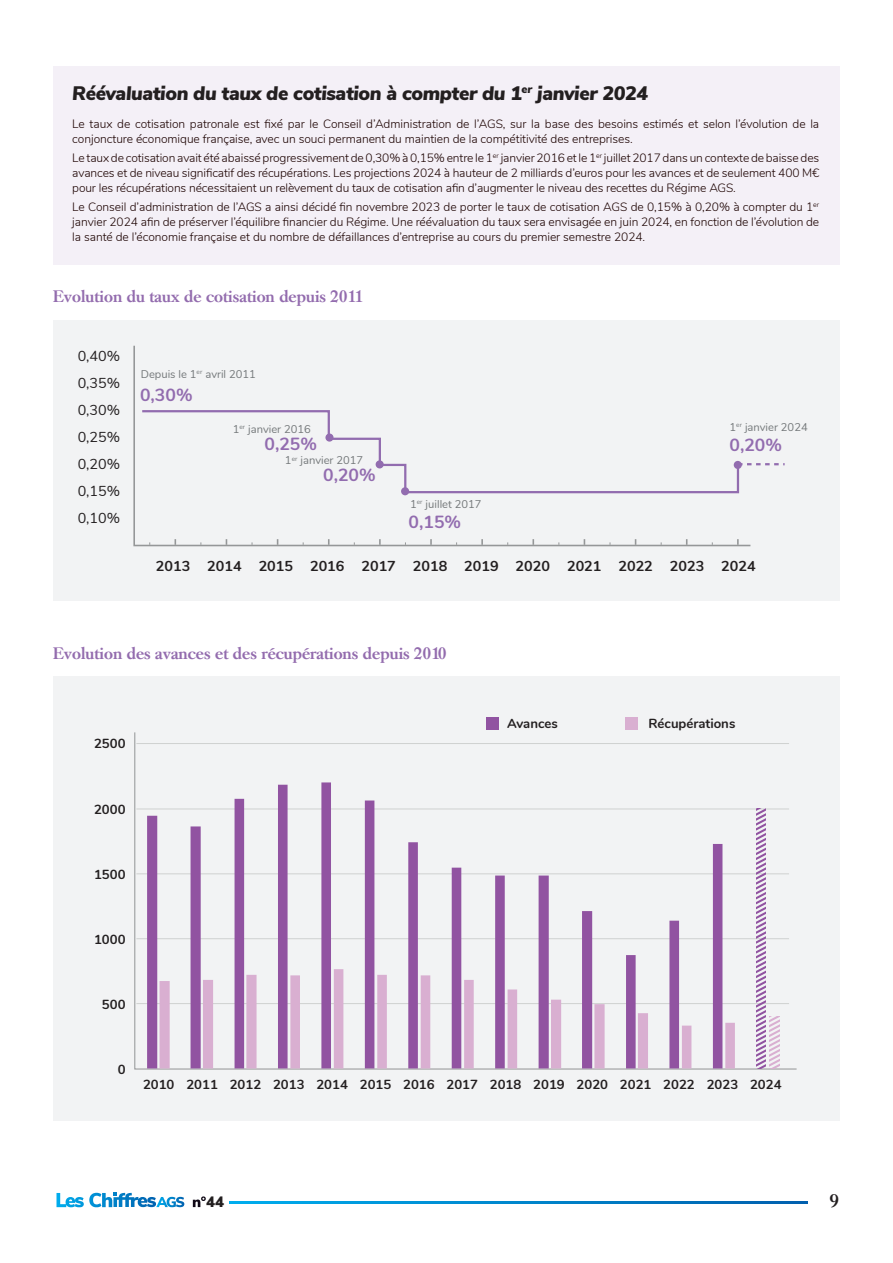
<style>
.page{position:relative;width:893px;height:1263px;background:#fff}
.page>*{position:absolute;margin:0;border:0;box-sizing:border-box;transform-origin:0 0}
.t1{font:italic 900 19.5px "Nunito Sans";letter-spacing:-.02em;color:#231f20}
.t2{font:500 18px "Caslon Book BE";color:#231f20}
.t3{font:700 17.55px "Nunito";color:#926caf}
.t4{font:500 16.5px "Caslon Book BE";color:#936cae}
.t5{font:900 15px "Nunito Sans";color:#231f20}
.t6{font:700 14.4px "Nunito";color:#231f20}
.t7{font:14.4px "Nunito";color:#231f20}
.t8{font:700 13.2px "Nunito";color:#231f20}
.t9{font:300 12px/15px "Nunito";letter-spacing:-.005em;color:#1b0100;text-align:justify}
.t10{font:11.1px "Nunito";color:#74787a}
</style>
<div class="page">
<svg style="left:56px;top:1192px;width:128px;height:15px"></svg>
<svg style="left:229px;top:1201px;width:579px;height:2px"></svg>
<svg style="left:193px;top:1196px;width:13px;height:11px"></svg>
<div style="left:53px;top:320px;width:787px;height:281px;background:#f2f3f4"></div>
<svg style="left:133px;top:345px;width:619px;height:202px"></svg>
<svg style="left:328px;top:539px;width:2px;height:6px"></svg>
<svg style="left:379px;top:539px;width:2px;height:6px"></svg>
<svg style="left:430px;top:539px;width:2px;height:6px"></svg>
<svg style="left:481px;top:539px;width:2px;height:6px"></svg>
<svg style="left:532px;top:539px;width:2px;height:6px"></svg>
<svg style="left:737px;top:539px;width:2px;height:6px"></svg>
<svg style="left:742px;top:463px;width:43px;height:2px"></svg>
<svg style="left:140px;top:409px;width:600px;height:85px"></svg>
<div style="left:325px;top:433px;width:9px;height:9px;background:#926caf;border-radius:50%"></div>
<div style="left:376px;top:460px;width:8px;height:8px;background:#926caf;border-radius:50%"></div>
<div style="left:401px;top:487px;width:8px;height:8px;background:#926caf;border-radius:50%"></div>
<div style="left:734px;top:461px;width:8px;height:8px;background:#926caf;border-radius:50%"></div>
<div style="left:53px;top:676px;width:787px;height:444px;background:#f2f3f4"></div>
<svg style="left:134px;top:732px;width:663px;height:338px"></svg>
<hr style="left:136px;top:1003px;width:653px;height:1px;background:#cfd1d0">
<hr style="left:136px;top:938px;width:653px;height:1px;background:#cfd1d0">
<hr style="left:136px;top:873px;width:653px;height:1px;background:#cfd1d0">
<hr style="left:136px;top:808px;width:653px;height:1px;background:#cfd1d0">
<hr style="left:136px;top:743px;width:653px;height:1px;background:#cfd1d0">
<svg style="left:147px;top:782px;width:575px;height:286px"></svg>
<svg style="left:756px;top:809px;width:23px;height:259px"></svg>
<svg style="left:160px;top:969px;width:575px;height:99px"></svg>
<div style="left:487px;top:718px;width:12px;height:12px;background:#9153a1"></div>
<div style="left:626px;top:718px;width:12px;height:12px;background:#d9afd1"></div>
<div style="left:53px;top:66px;width:787px;height:198px;background:#f4f0f7"></div>
<p class="t1" style="left:72px;top:79px;width:577px">Réévaluation du taux de cotisation à compter du 1<sup>er</sup> janvier 2024</p>
<p class="t9" style="left:72px;top:115px;width:748px">Le taux de cotisation patronale est fixé par le Conseil d’Administration de l’AGS, sur la base des besoins estimés et selon l’évolution de la conjoncture économique française, avec un souci permanent du maintien de la compétitivité des entreprises.</p>
<p class="t9" style="left:72px;top:149px;width:748px">Le taux de cotisation avait été abaissé progressivement de 0,30% à 0,15% entre le 1<sup>er</sup> janvier 2016 et le 1<sup>er</sup> juillet 2017 dans un contexte de baisse des avances et de niveau significatif des récupérations. Les projections 2024 à hauteur de 2 milliards d’euros pour les avances et de seulement 400 M€ pour les récupérations nécessitaient un relèvement du taux de cotisation afin d’augmenter le niveau des recettes du Régime AGS.</p>
<p class="t9" style="left:72px;top:199px;width:748px">Le Conseil d’administration de l’AGS a ainsi décidé fin novembre 2023 de porter le taux de cotisation AGS de 0,15% à 0,20% à compter du 1<sup>er </sup>janvier 2024 afin de préserver l’équilibre financier du Régime. Une réévaluation du taux sera envisagée en juin 2024, en fonction de l’évolution de la santé de l’économie française et du nombre de défaillances d’entreprise au cours du premier semestre 2024.</p>
<p class="t4" style="left:53px;top:287px;width:311px">Evolution du taux de cotisation depuis 2011</p>
<p class="t7" style="left:78px;top:345px;width:44px">0,40%</p>
<p class="t7" style="left:78px;top:372px;width:44px">0,35%</p>
<p class="t7" style="left:78px;top:399px;width:44px">0,30%</p>
<p class="t7" style="left:78px;top:426px;width:44px">0,25%</p>
<p class="t7" style="left:78px;top:453px;width:44px">0,20%</p>
<p class="t7" style="left:78px;top:480px;width:44px">0,15%</p>
<p class="t7" style="left:78px;top:507px;width:44px">0,10%</p>
<p class="t10" style="left:141px;top:366px;width:117px">Depuis le 1<sup>er</sup> avril 2011</p>
<p class="t3" style="left:140px;top:382px;width:54px">0,30%</p>
<p class="t10" style="left:233px;top:421px;width:80px">1<sup>er</sup> janvier 2016</p>
<p class="t10" style="left:285px;top:452px;width:80px">1<sup>er</sup> janvier 2017</p>
<p class="t3" style="left:264px;top:431px;width:54px">0,25%</p>
<p class="t3" style="left:323px;top:462px;width:54px">0,20%</p>
<p class="t10" style="left:410px;top:496px;width:73px">1<sup>er</sup> juillet 2017</p>
<p class="t3" style="left:409px;top:509px;width:54px">0,15%</p>
<p class="t10" style="left:729px;top:419px;width:80px">1<sup>er</sup> janvier 2024</p>
<p class="t3" style="left:729px;top:432px;width:54px">0,20%</p>
<p class="t6" style="left:156px;top:555px;width:601px">2013 2014 2015 2016 2017 2018 2019 2020 2021 2022 2023 2024</p>
<p class="t4" style="left:53px;top:644px;width:395px">Evolution des avances et des récupérations depuis 2010</p>
<p class="t8" style="left:94px;top:733px;width:33px">2500</p>
<p class="t8" style="left:94px;top:800px;width:33px">2000</p>
<p class="t8" style="left:94px;top:865px;width:33px">1500</p>
<p class="t8" style="left:94px;top:929px;width:33px">1000</p>
<p class="t8" style="left:102px;top:994px;width:25px">500</p>
<p class="t8" style="left:118px;top:1059px;width:9px">0</p>
<p class="t8" style="left:507px;top:714px;width:52px">Avances</p>
<p class="t8" style="left:648px;top:714px;width:88px">Récupérations</p>
<p class="t8" style="left:143px;top:1075px;width:163px">2010 2011 2012 2013</p>
<p class="t8" style="left:316px;top:1075px;width:467px">2014 2015 2016 2017 2018 2019 2020 2021 2022 2023 2024</p>
<p class="t5" style="left:206px;top:1191px;width:19px">44</p>
<h2 class="t2" style="left:830px;top:1191px;width:10px">9</h2>
</div>
